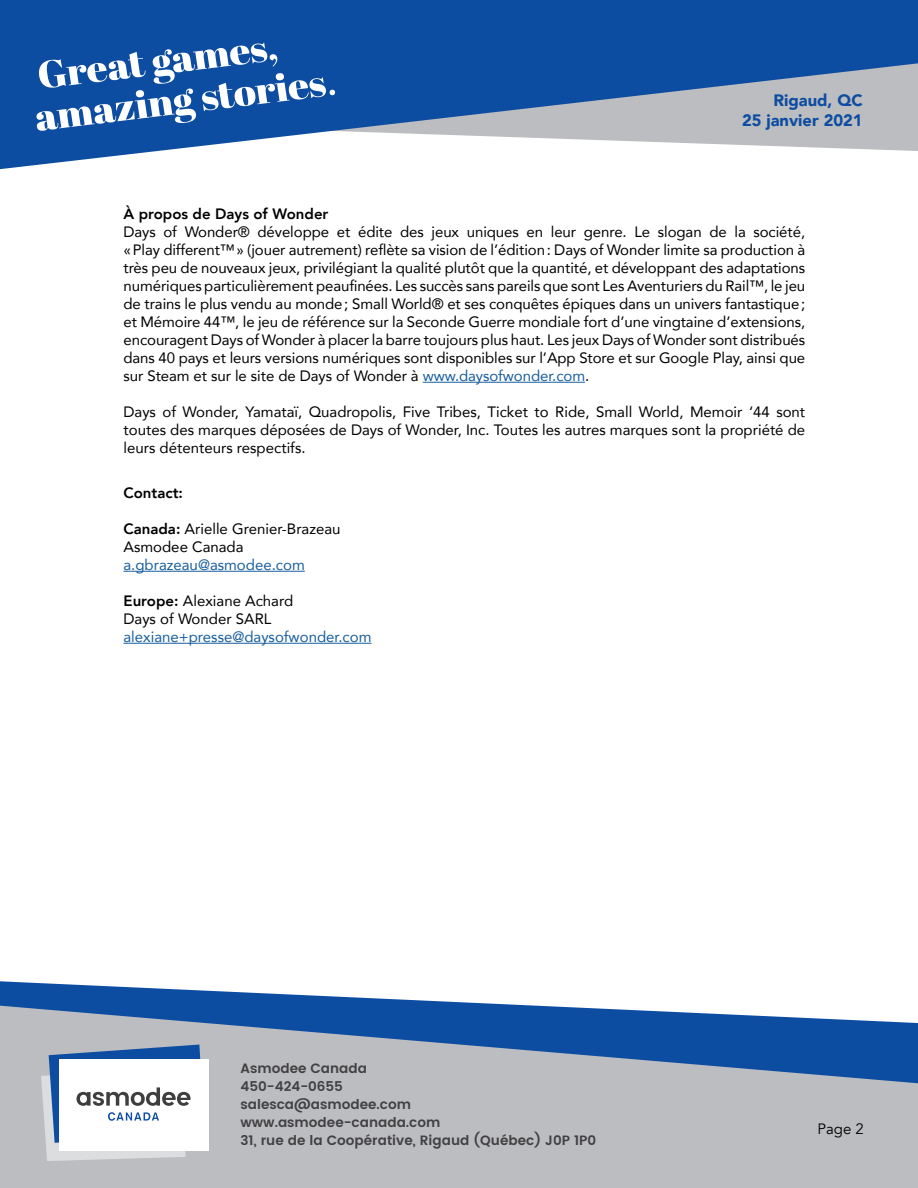
<style>
.page{position:relative;width:918px;height:1188px;background:#fff}
.page>*{position:absolute;margin:0;border:0;box-sizing:border-box;transform-origin:0 0}
.Date{font:900 16.5px/19.8px "Avenir";color:#0d4da1;text-align:right}
.t1{font:15px/18px "Avenir";color:#000;text-align:justify}
.t2{font:15px "Avenir";color:#175d9e}
.t3{font:800 15px "Avenir";color:#000}
.t4{font:15px "Avenir";color:#000}
.asmodee_info{font:600 13.5px/18px "Poppins";color:#414042}
.s1{color:#175d9e}
.s2{font-weight:800}
</style>
<div class="page">
<svg style="left:0;top:0;width:918px;height:170px;fill:#0d4da1"></svg>
<svg style="left:0;top:981px;width:542px;height:25px"></svg>
<svg style="left:0;top:1006px;width:918px;height:182px;background:#97a5ba"></svg>
<svg style="left:41px;top:1044px;width:183px;height:117px"></svg>
<svg style="left:36px;top:43px;width:299px;height:88px"></svg>
<hr style="left:423px;top:382px;width:162px;height:1px;background:#175d9e">
<hr style="left:124px;top:571px;width:181px;height:1px;background:#175d9e">
<hr style="left:124px;top:643px;width:248px;height:1px;background:#175d9e">
<p class="Date" style="left:742px;top:90px;width:122px">Rigaud, QC<br>25 janvier 2021</p>
<p class="t3" style="left:124px;top:202px;width:206px">À propos de Days of Wonder</p>
<p class="t1" style="left:124px;top:222px;width:683px">Days of Wonder® développe et édite des jeux uniques en leur genre. Le slogan de la société, «Play different™» (jouer autrement) reflète sa vision de l’édition: Days of Wonder limite sa production à très peu de nouveaux jeux, privilégiant la qualité plutôt que la quantité, et développant des adaptations numériques particulièrement peaufinées. Les succès sans pareils que sont Les Aventuriers du Rail™, le jeu de trains le plus vendu au monde; Small World® et ses conquêtes épiques dans un univers fantastique; et Mémoire 44™, le jeu de référence sur la Seconde Guerre mondiale fort d’une vingtaine d’extensions, encouragent Days of Wonder à placer la barre toujours plus haut. Les jeux Days of Wonder sont distribués dans 40 pays et leurs versions numériques sont disponibles sur l’App Store et sur Google Play, ainsi que sur Steam et sur le site de Days of Wonder à <span class="s1">www.daysofwonder.com</span>.</p>
<p class="t1" style="left:124px;top:402px;width:683px">Days of Wonder, Yamataï, Quadropolis, Five Tribes, Ticket to Ride, Small World, Memoir ‘44 sont toutes des marques déposées de Days of Wonder, Inc. Toutes les autres marques sont la propriété de leurs détenteurs respectifs.</p>
<p class="t3" style="left:124px;top:481px;width:61px">Contact:</p>
<p class="t1" style="left:124px;top:519px;width:219px"><span class="s2">Canada:</span> Arielle Grenier-Brazeau</p>
<p class="t1" style="left:124px;top:537px;width:122px">Asmodee Canada</p>
<p class="t2" style="left:124px;top:553px;width:183px">a.gbrazeau@asmodee.com</p>
<p class="t1" style="left:124px;top:591px;width:171px"><span class="s2">Europe:</span> Alexiane Achard</p>
<p class="t1" style="left:124px;top:609px;width:149px">Days of Wonder SARL</p>
<p class="t2" style="left:124px;top:625px;width:249px">alexiane+presse@daysofwonder.com</p>
<p class="asmodee_info" style="left:241px;top:1060px;width:128px">Asmodee Canada</p>
<p class="asmodee_info" style="left:241px;top:1078px;width:104px">450-424-0655</p>
<p class="asmodee_info" style="left:241px;top:1096px;width:201px">salesca@asmodee.com www.asmodee-canada.com</p>
<p class="asmodee_info" style="left:241px;top:1132px;width:357px">31, rue de la Coopérative, Rigaud (Québec) J0P 1P0</p>
<p class="t4" style="left:818px;top:1120px;width:48px">Page 2</p>
</div>
